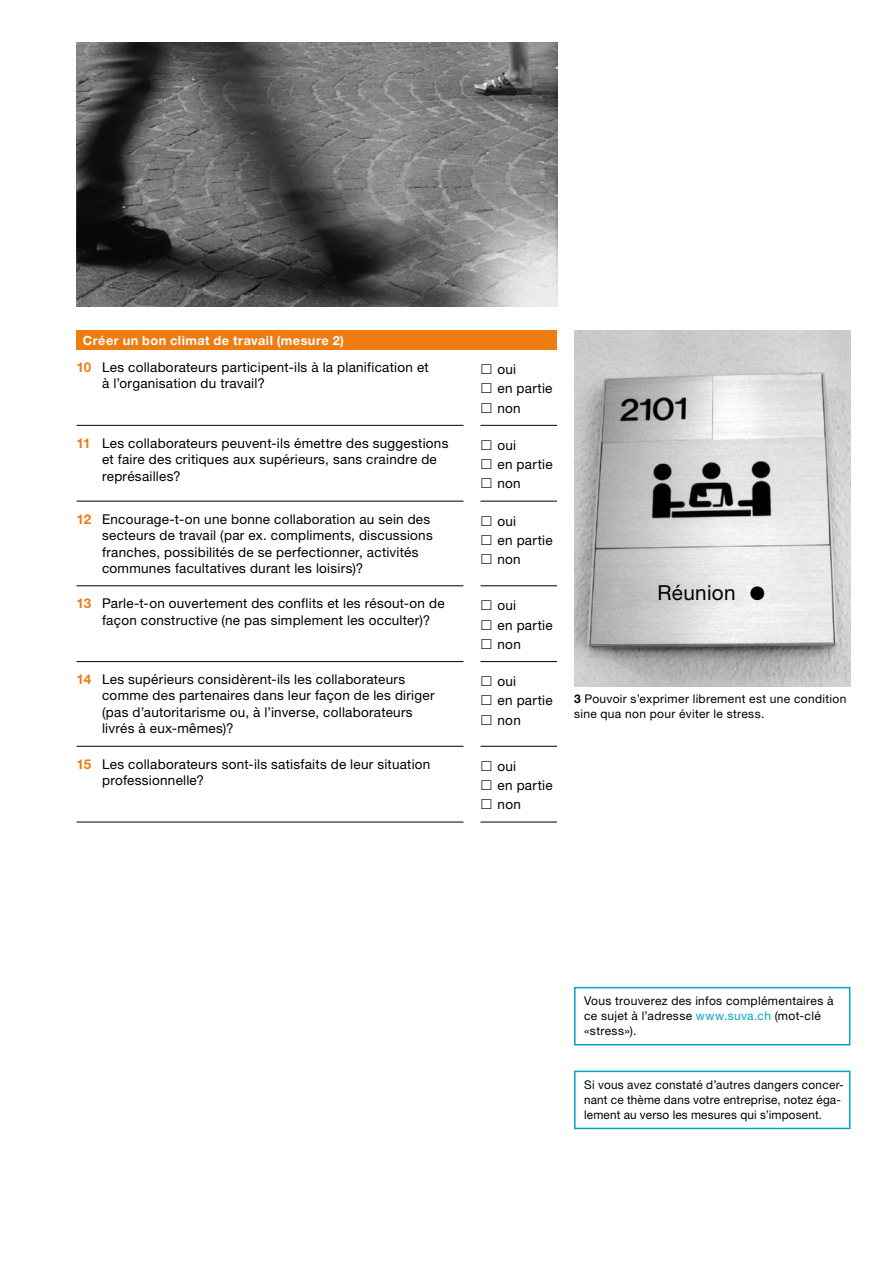
<style>
.page{position:relative;width:893px;height:1263px;background:#fff}
.page>*{position:absolute;margin:0;border:0;box-sizing:border-box;transform-origin:0 0}
.t1{font:20.7px "Helvetica Neue LT Std";letter-spacing:.015em;color:#000}
.t2{font:13.5px/19.2px "Helvetica Neue LT Std";letter-spacing:.02em;color:#000}
.t3{font:700 12.75px "Helvetica Neue LT Std";letter-spacing:.035em;color:#fff}
.t4{font:12px/15px "Helvetica Neue LT Std";letter-spacing:.025em;color:#000}
.s1{font-weight:700;color:#ef7c11}
.s2{font-size:38.4px}
.s3{font-weight:700}
.s4{color:#00a5c8}
</style>
<div class="page">
<img style="left:574px;top:330px;width:276px;height:356px">
<img style="left:77px;top:43px;width:480px;height:263px">
<div style="left:77px;top:330px;width:480px;height:20px;background:#ef7c11"></div>
<hr style="left:480px;top:425px;width:77px;height:1px;background:#000">
<hr style="left:480px;top:501px;width:77px;height:1px;background:#000">
<hr style="left:480px;top:585px;width:77px;height:1px;background:#000">
<hr style="left:480px;top:661px;width:77px;height:1px;background:#000">
<hr style="left:480px;top:746px;width:77px;height:1px;background:#000">
<hr style="left:480px;top:822px;width:77px;height:1px;background:#000">
<hr style="left:77px;top:425px;width:386px;height:1px;background:#000">
<hr style="left:77px;top:501px;width:386px;height:1px;background:#000">
<hr style="left:77px;top:585px;width:386px;height:1px;background:#000">
<hr style="left:77px;top:661px;width:386px;height:1px;background:#000">
<hr style="left:77px;top:746px;width:386px;height:1px;background:#000">
<hr style="left:77px;top:822px;width:386px;height:1px;background:#000">
<div style="left:574px;top:1070px;width:276px;height:59px;border:2px solid #00a5c8"></div>
<div style="left:574px;top:987px;width:276px;height:58px;border:2px solid #00a5c8"></div>
<p class="t3" style="left:83px;top:332px;width:263px">Créer un bon climat de travail (mesure 2)</p>
<p class="t2" style="left:102px;top:359px;width:328px;line-height:16.5px;text-indent:-26px"><span class="s1">10</span> Les collaborateurs participent-ils à la planification et à l’organisation du travail?</p>
<p class="t2" style="left:497px;top:359px;width:57px">oui<br>en partie non</p>
<p class="t2" style="left:102px;top:434px;width:348px;line-height:16.5px;text-indent:-26px"><span class="s1">11</span> Les collaborateurs peuvent-ils émettre des suggestions et faire des critiques aux supérieurs, sans craindre de représailles?</p>
<p class="t2" style="left:498px;top:435px;width:57px">oui<br>en partie non</p>
<p class="t2" style="left:102px;top:510px;width:332px;line-height:16.5px;text-indent:-26px"><span class="s1">12</span> Encourage-t-on une bonne collaboration au sein des secteurs de travail (par ex. compliments, discussions franches, possibilités de se perfectionner, activités communes facultatives durant les loisirs)?</p>
<p class="t2" style="left:498px;top:511px;width:57px">oui<br>en partie non</p>
<p class="t2" style="left:102px;top:595px;width:344px;line-height:16.5px;text-indent:-26px"><span class="s1">13</span> Parle-t-on ouvertement des conflits et les résout-on de façon constructive (ne pas simplement les occulter)?</p>
<p class="t2" style="left:498px;top:596px;width:57px">oui<br>en partie non</p>
<p class="t2" style="left:102px;top:671px;width:334px;line-height:16.5px;text-indent:-26px"><span class="s1">14</span> Les supérieurs considèrent-ils les collaborateurs comme des partenaires dans leur façon de les diriger (pas d’autoritarisme ou, à l’inverse, collaborateurs livrés à eux-mêmes)?</p>
<p class="t2" style="left:498px;top:671px;width:57px">oui<br>en partie non</p>
<p class="t2" style="left:102px;top:755px;width:330px;line-height:16.5px;text-indent:-26px"><span class="s1">15</span> Les collaborateurs sont-ils satisfaits de leur situation professionnelle?</p>
<p class="t2" style="left:498px;top:756px;width:57px">oui<br>en partie non</p>
<h1 class="t1" style="left:657px;top:580px;width:111px">Réunion <span class="s2">•</span></h1>
<p class="t4" style="left:574px;top:691px;width:274px"><span class="s3">3</span> Pouvoir s’exprimer librement est une condition sine qua non pour éviter le stress.</p>
<p class="t4" style="left:584px;top:993px;width:251px">Vous trouverez des infos complémentaires à ce sujet à l’adresse <span class="s4">www.suva.ch</span> (mot-clé «stress»).</p>
<p class="t4" style="left:584px;top:1077px;width:261px">Si vous avez constaté d’autres dangers concer&shy;nant ce thème dans votre entreprise, notez éga&shy;lement au verso les mesures qui s’imposent.</p>
</div>
